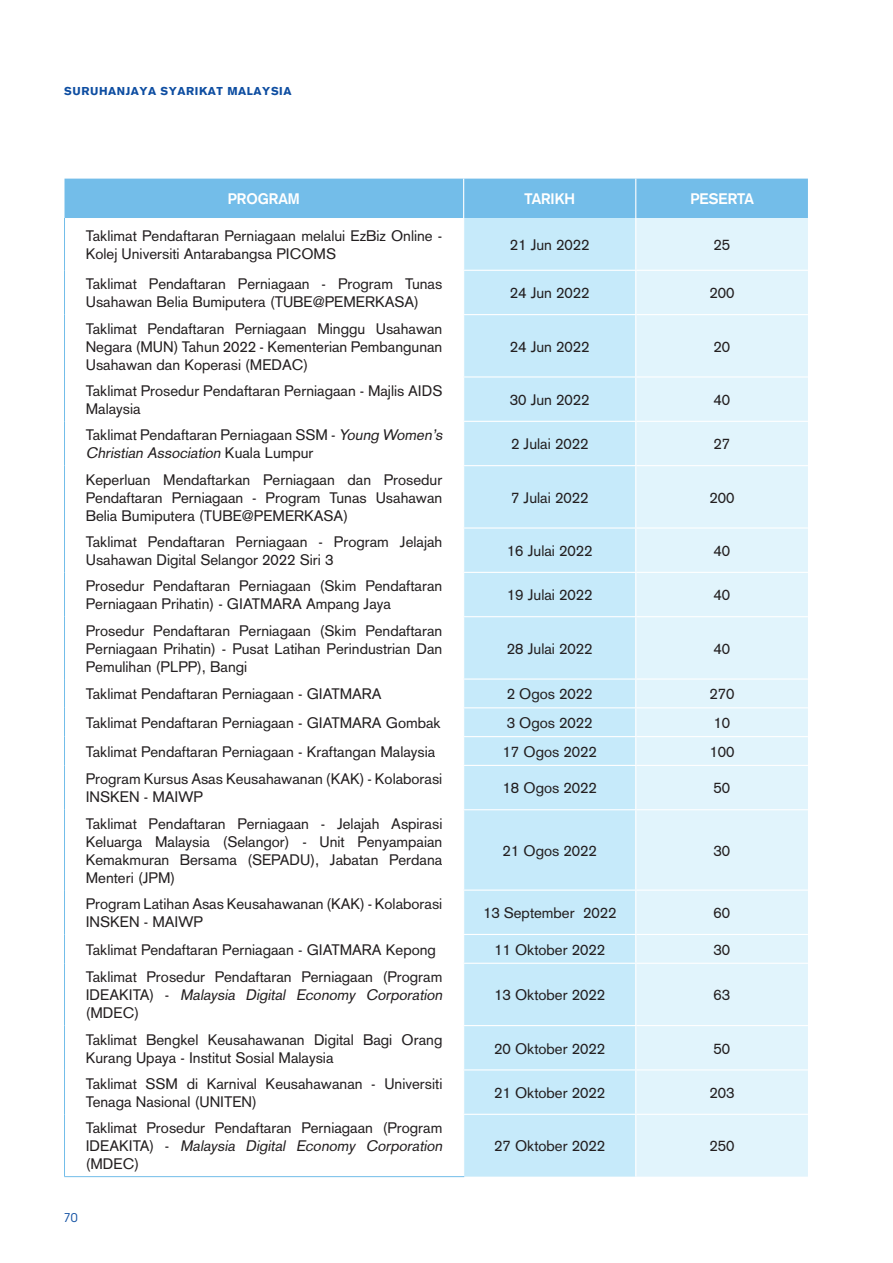
<style>
.page{position:relative;width:893px;height:1263px;background:#fff}
.page>*{position:absolute;margin:0;border:0;box-sizing:border-box;transform-origin:0 0}
.t1{font:15px/18px "Akzidenz Grotesk";color:#231f20}
.t2{font:700 15px "Akzidenz Grotesk";color:#fff}
.t3{font:12px "ITC Avant Garde Std";color:#0d4da1}
.t4{font:900 11.25px "Akzidenz Grotesk";letter-spacing:.05em;color:#0d4da1}
.s1{font-style:italic}
</style>
<div class="page">
<div style="left:65px;top:179px;width:743px;height:39px;background:#73bde9"></div>
<div style="left:464px;top:218px;width:171px;height:958px;background:#c6eafa"></div>
<div style="left:636px;top:218px;width:172px;height:958px;background:#e1f4fc"></div>
<hr style="left:463px;top:179px;width:1px;height:39px;background:#fff">
<hr style="left:635px;top:179px;width:1px;height:39px;background:#fff">
<hr style="left:463px;top:270px;width:173px;height:1px;background:#fff">
<hr style="left:463px;top:314px;width:173px;height:1px;background:#fff">
<hr style="left:463px;top:376px;width:173px;height:1px;background:#fff">
<hr style="left:463px;top:421px;width:173px;height:1px;background:#fff">
<hr style="left:463px;top:465px;width:173px;height:1px;background:#fff">
<hr style="left:463px;top:527px;width:173px;height:2px;background:#fff">
<hr style="left:463px;top:572px;width:173px;height:1px;background:#fff">
<hr style="left:463px;top:616px;width:173px;height:1px;background:#fff">
<hr style="left:463px;top:678px;width:173px;height:2px;background:#fff">
<hr style="left:463px;top:707px;width:173px;height:1px;background:#fff">
<hr style="left:463px;top:736px;width:173px;height:1px;background:#fff">
<svg style="left:635px;top:680px;width:1px;height:85px"></svg>
<hr style="left:463px;top:765px;width:173px;height:1px;background:#fff">
<hr style="left:463px;top:809px;width:173px;height:1px;background:#fff">
<hr style="left:463px;top:889px;width:173px;height:2px;background:#fff">
<hr style="left:463px;top:934px;width:173px;height:1px;background:#fff">
<svg style="left:635px;top:935px;width:1px;height:28px"></svg>
<hr style="left:463px;top:963px;width:173px;height:1px;background:#fff">
<hr style="left:463px;top:1025px;width:173px;height:1px;background:#fff">
<hr style="left:463px;top:1069px;width:173px;height:1px;background:#fff">
<hr style="left:463px;top:1114px;width:173px;height:1px;background:#fff">
<hr style="left:636px;top:270px;width:172px;height:1px;background:#fff">
<hr style="left:636px;top:314px;width:172px;height:1px;background:#fff">
<hr style="left:636px;top:376px;width:172px;height:1px;background:#fff">
<hr style="left:636px;top:421px;width:172px;height:1px;background:#fff">
<hr style="left:636px;top:465px;width:172px;height:1px;background:#fff">
<hr style="left:636px;top:527px;width:172px;height:2px;background:#fff">
<hr style="left:636px;top:572px;width:172px;height:1px;background:#fff">
<hr style="left:636px;top:616px;width:172px;height:1px;background:#fff">
<hr style="left:636px;top:678px;width:172px;height:2px;background:#fff">
<hr style="left:636px;top:707px;width:172px;height:1px;background:#fff">
<hr style="left:636px;top:736px;width:172px;height:1px;background:#fff">
<hr style="left:636px;top:765px;width:172px;height:1px;background:#fff">
<hr style="left:636px;top:809px;width:172px;height:1px;background:#fff">
<hr style="left:636px;top:889px;width:172px;height:2px;background:#fff">
<hr style="left:636px;top:934px;width:172px;height:1px;background:#fff">
<hr style="left:636px;top:963px;width:172px;height:1px;background:#fff">
<hr style="left:636px;top:1025px;width:172px;height:1px;background:#fff">
<hr style="left:636px;top:1069px;width:172px;height:1px;background:#fff">
<hr style="left:636px;top:1114px;width:172px;height:1px;background:#fff">
<hr style="left:64px;top:218px;width:1px;height:52px;background:#73bde9">
<hr style="left:64px;top:270px;width:1px;height:45px;background:#73bde9">
<hr style="left:64px;top:315px;width:1px;height:62px;background:#73bde9">
<hr style="left:64px;top:377px;width:1px;height:44px;background:#73bde9">
<hr style="left:64px;top:421px;width:1px;height:45px;background:#73bde9">
<hr style="left:64px;top:466px;width:1px;height:62px;background:#73bde9">
<hr style="left:64px;top:528px;width:1px;height:44px;background:#73bde9">
<hr style="left:64px;top:572px;width:1px;height:45px;background:#73bde9">
<hr style="left:64px;top:617px;width:1px;height:62px;background:#73bde9">
<svg style="left:64px;top:679px;width:1px;height:86px"></svg>
<hr style="left:64px;top:765px;width:1px;height:45px;background:#73bde9">
<hr style="left:64px;top:810px;width:1px;height:80px;background:#73bde9">
<hr style="left:64px;top:890px;width:1px;height:44px;background:#73bde9">
<svg style="left:64px;top:934px;width:1px;height:29px"></svg>
<hr style="left:64px;top:963px;width:1px;height:62px;background:#73bde9">
<hr style="left:64px;top:1025px;width:1px;height:45px;background:#73bde9">
<hr style="left:64px;top:1070px;width:1px;height:44px;background:#73bde9">
<hr style="left:64px;top:1114px;width:1px;height:62px;background:#73bde9">
<hr style="left:64px;top:1176px;width:400px;height:1px;background:#73bde9">
<p class="t4" style="left:64px;top:84px;width:229px">SURUHANJAYA SYARIKAT MALAYSIA</p>
<p class="t2" style="left:228px;top:193px;width:73px">PROGRAM</p>
<p class="t2" style="left:524px;top:193px;width:52px">TARIKH</p>
<p class="t2" style="left:690px;top:193px;width:65px">PESERTA</p>
<p class="t1" style="left:86px;top:227px;width:358px">Taklimat Pendaftaran Perniagaan melalui EzBiz Online -<br>Kolej Universiti Antarabangsa PICOMS</p>
<p class="t1" style="left:510px;top:236px;width:81px">21 Jun 2022</p>
<p class="t1" style="left:713px;top:236px;width:18px">25</p>
<p class="t1" style="left:86px;top:275px;width:358px">Taklimat Pendaftaran Perniagaan - Program Tunas<br>Usahawan Belia Bumiputera (TUBE@PEMERKASA)</p>
<p class="t1" style="left:510px;top:284px;width:81px">24 Jun 2022</p>
<p class="t1" style="left:709px;top:284px;width:27px">200</p>
<p class="t1" style="left:86px;top:319px;width:358px;text-align:justify">Taklimat Pendaftaran Perniagaan Minggu Usahawan Negara (MUN) Tahun 2022 - Kementerian Pembangunan Usahawan dan Koperasi (MEDAC)</p>
<p class="t1" style="left:510px;top:337px;width:81px">24 Jun 2022</p>
<p class="t1" style="left:713px;top:337px;width:18px">20</p>
<p class="t1" style="left:86px;top:382px;width:358px">Taklimat Prosedur Pendaftaran Perniagaan - Majlis AIDS<br>Malaysia</p>
<p class="t1" style="left:510px;top:391px;width:81px">30 Jun 2022</p>
<p class="t1" style="left:713px;top:391px;width:18px">40</p>
<p class="t1" style="left:86px;top:426px;width:361px">Taklimat Pendaftaran Perniagaan SSM - <span class="s1">Young Women’s<br>Christian Association</span> K u a l a L u m p u r</p>
<p class="t1" style="left:511px;top:435px;width:79px">2 Julai 2022</p>
<p class="t1" style="left:713px;top:435px;width:18px">27</p>
<p class="t1" style="left:86px;top:471px;width:358px;text-align:justify">Keperluan Mendaftarkan Perniagaan dan Prosedur Pendaftaran Perniagaan - Program Tunas Usahawan Belia Bumiputera (TUBE@PEMERKASA)</p>
<p class="t1" style="left:511px;top:489px;width:79px">7 Julai 2022</p>
<p class="t1" style="left:709px;top:489px;width:27px">200</p>
<p class="t1" style="left:86px;top:533px;width:358px">Taklimat Pendaftaran Perniagaan - Program Jelajah<br>Usahawan Digital Selangor 2022 Siri 3</p>
<p class="t1" style="left:507px;top:542px;width:87px">16 Julai 2022</p>
<p class="t1" style="left:713px;top:542px;width:18px">40</p>
<p class="t1" style="left:86px;top:577px;width:358px">Prosedur Pendaftaran Perniagaan (Skim Pendaftaran<br>Perniagaan Prihatin) - GIATMARA Ampang Jaya</p>
<p class="t1" style="left:507px;top:586px;width:87px">19 Julai 2022</p>
<p class="t1" style="left:713px;top:586px;width:18px">40</p>
<p class="t1" style="left:86px;top:622px;width:358px;text-align:justify">Prosedur Pendaftaran Perniagaan (Skim Pendaftaran Perniagaan Prihatin) - Pusat Latihan Perindustrian Dan Pemulihan (PLPP), Bangi</p>
<p class="t1" style="left:507px;top:640px;width:87px">28 Julai 2022</p>
<p class="t1" style="left:713px;top:640px;width:18px">40</p>
<p class="t1" style="left:86px;top:685px;width:297px">Taklimat Pendaftaran Perniagaan - GIATMARA</p>
<p class="t1" style="left:507px;top:685px;width:87px">2 Ogos 2022</p>
<p class="t1" style="left:709px;top:685px;width:27px">270</p>
<p class="t1" style="left:86px;top:714px;width:357px">Taklimat Pendaftaran Perniagaan - GIATMARA Gombak</p>
<p class="t1" style="left:507px;top:714px;width:87px">3 Ogos 2022</p>
<p class="t1" style="left:713px;top:714px;width:18px">10</p>
<p class="t1" style="left:86px;top:743px;width:351px">Taklimat Pendaftaran Perniagaan - Kraftangan Malaysia</p>
<p class="t1" style="left:503px;top:743px;width:96px">17 Ogos 2022</p>
<p class="t1" style="left:709px;top:743px;width:27px">100</p>
<p class="t1" style="left:86px;top:770px;width:358px">Program Kursus Asas Keusahawanan (KAK) - Kolaborasi<br>INSKEN - MAIWP</p>
<p class="t1" style="left:503px;top:779px;width:96px">18 Ogos 2022</p>
<p class="t1" style="left:713px;top:779px;width:18px">50</p>
<p class="t1" style="left:86px;top:815px;width:358px;text-align:justify">Taklimat Pendaftaran Perniagaan - Jelajah Aspirasi Keluarga Malaysia (Selangor) - Unit Penyampaian Kemakmuran Bersama (SEPADU), Jabatan Perdana Menteri (JPM)</p>
<p class="t1" style="left:503px;top:842px;width:96px">21 Ogos 2022</p>
<p class="t1" style="left:713px;top:842px;width:18px">30</p>
<p class="t1" style="left:86px;top:895px;width:358px">Program Latihan Asas Keusahawanan (KAK) - Kolaborasi<br>INSKEN - MAIWP</p>
<p class="t1" style="left:483px;top:904px;width:135px">13 September 2022</p>
<p class="t1" style="left:713px;top:904px;width:18px">60</p>
<p class="t1" style="left:86px;top:940px;width:352px">Taklimat Pendaftaran Perniagaan - GIATMARA Kepong</p>
<p class="t1" style="left:494px;top:940px;width:113px">11 Oktober 2022</p>
<p class="t1" style="left:713px;top:940px;width:18px">30</p>
<p class="t1" style="left:86px;top:968px;width:361px">Taklimat Prosedur Pendaftaran Perniagaan (Program<br>I D E A K I TA ) - <span class="s1">Malaysia Digital Economy Corporation </span>(MDEC)</p>
<p class="t1" style="left:494px;top:986px;width:113px">13 Oktober 2022</p>
<p class="t1" style="left:713px;top:986px;width:18px">63</p>
<p class="t1" style="left:86px;top:1030px;width:358px">Taklimat Bengkel Keusahawanan Digital Bagi Orang<br>Kurang Upaya - Institut Sosial Malaysia</p>
<p class="t1" style="left:494px;top:1039px;width:113px">20 Oktober 2022</p>
<p class="t1" style="left:713px;top:1039px;width:18px">50</p>
<p class="t1" style="left:86px;top:1075px;width:358px">Taklimat SSM di Karnival Keusahawanan - Universiti<br>Tenaga Nasional (UNITEN)</p>
<p class="t1" style="left:494px;top:1084px;width:113px">21 Oktober 2022</p>
<p class="t1" style="left:709px;top:1084px;width:27px">203</p>
<p class="t1" style="left:86px;top:1119px;width:361px">Taklimat Prosedur Pendaftaran Perniagaan (Program<br>I D E A K I TA ) - <span class="s1">Malaysia Digital Economy Corporation </span>(MDEC)</p>
<p class="t1" style="left:494px;top:1137px;width:113px">27 Oktober 2022</p>
<p class="t1" style="left:709px;top:1137px;width:27px">250</p>
<p class="t3" style="left:64px;top:1211px;width:15px">70</p>
</div>
